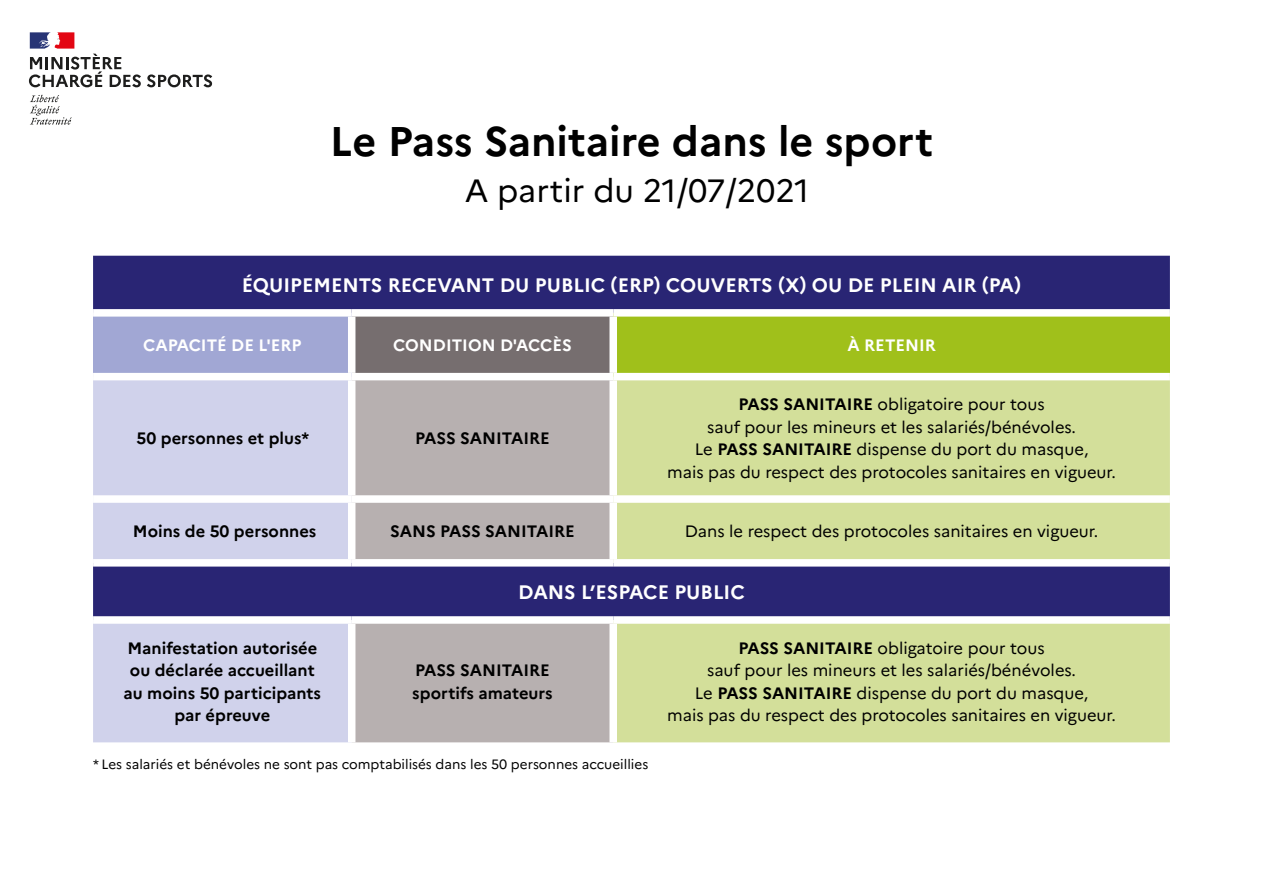
<style>
.page{position:relative;width:1263px;height:893px;background:#fff}
.page>*{position:absolute;margin:0;border:0;box-sizing:border-box;transform-origin:0 0}
.t1{font:700 41.4px "Marianne";color:#000}
.t2{font:32.25px "Marianne";color:#000}
.t3{font:700 19.5px "Marianne";color:#fff}
.t4{font:16.5px/22.5px "Marianne";color:#000;text-align:center}
.t5{font:700 16.5px/22.5px "Marianne";color:#000;text-align:center}
.t6{font:700 16.5px "Marianne";color:#fff}
.t7{font:13.5px "Marianne";color:#000}
.s1{font-weight:700}
</style>
<div class="page">
<svg style="left:30px;top:95px;width:42px;height:30px"></svg>
<svg style="left:147px;top:74px;width:65px;height:13px"></svg>
<svg style="left:29px;top:32px;width:112px;height:55px"></svg>
<div style="left:93px;top:256px;width:1077px;height:53px;background:#292574"></div>
<div style="left:93px;top:313px;width:259px;height:64px;background:#a1a7d4"></div>
<div style="left:352px;top:313px;width:261px;height:64px;background:#766e6f"></div>
<div style="left:613px;top:313px;width:557px;height:64px;background:#a0c01b"></div>
<svg style="left:93px;top:380px;width:259px;height:362px;background:#b7b8d9"></svg>
<svg style="left:352px;top:380px;width:261px;height:362px;background:#a29ba7"></svg>
<svg style="left:613px;top:380px;width:557px;height:362px;background:#bac394"></svg>
<div style="left:93px;top:309px;width:259px;height:8px;background:#fff"></div>
<div style="left:352px;top:309px;width:261px;height:8px;background:#fff"></div>
<div style="left:348px;top:317px;width:7px;height:56px;background:#fff"></div>
<div style="left:613px;top:309px;width:557px;height:8px;background:#fff"></div>
<div style="left:609px;top:317px;width:8px;height:56px;background:#fff"></div>
<div style="left:93px;top:373px;width:259px;height:7px;background:#fff"></div>
<div style="left:352px;top:373px;width:261px;height:7px;background:#fff"></div>
<div style="left:348px;top:380px;width:7px;height:115px;background:#fff"></div>
<div style="left:613px;top:373px;width:557px;height:7px;background:#fff"></div>
<div style="left:609px;top:380px;width:8px;height:115px;background:#fff"></div>
<div style="left:93px;top:495px;width:259px;height:8px;background:#fff"></div>
<div style="left:352px;top:495px;width:261px;height:8px;background:#fff"></div>
<div style="left:348px;top:503px;width:7px;height:56px;background:#fff"></div>
<div style="left:613px;top:495px;width:557px;height:8px;background:#fff"></div>
<div style="left:609px;top:503px;width:8px;height:56px;background:#fff"></div>
<div style="left:93px;top:559px;width:259px;height:8px;background:#fff"></div>
<div style="left:352px;top:559px;width:261px;height:8px;background:#fff"></div>
<div style="left:613px;top:559px;width:557px;height:8px;background:#fff"></div>
<div style="left:93px;top:616px;width:259px;height:8px;background:#fff"></div>
<div style="left:352px;top:616px;width:261px;height:8px;background:#fff"></div>
<div style="left:348px;top:624px;width:7px;height:118px;background:#fff"></div>
<div style="left:613px;top:616px;width:557px;height:8px;background:#fff"></div>
<div style="left:609px;top:624px;width:8px;height:118px;background:#fff"></div>
<h1 class="t1" style="left:330px;top:116px;width:605px">Le Pass Sanitaire dans le sport</h1>
<h2 class="t2" style="left:465px;top:171px;width:346px">A partir du 21/07/2021</h2>
<p class="t3" style="left:242px;top:273px;width:781px">ÉQUIPEMENTS RECEVANT DU PUBLIC (ERP) COUVERTS (X) OU DE PLEIN AIR (PA)</p>
<p class="t6" style="left:143px;top:335px;width:160px">CAPACITÉ DE L'ERP</p>
<p class="t6" style="left:393px;top:335px;width:180px">CONDITION D'ACCÈS</p>
<p class="t6" style="left:847px;top:335px;width:90px">À RETENIR</p>
<p class="t5" style="left:137px;top:427px;width:174px">50 personnes et plus*</p>
<p class="t5" style="left:415px;top:427px;width:136px">PASS SANITAIRE</p>
<p class="t4" style="left:667px;top:393px;width:450px"><span class="s1">PASS SANITAIRE</span> obligatoire pour tous<br>sauf pour les mineurs et les salariés/bénévoles.<br>Le <span class="s1">PASS SANITAIRE</span> dispense du port du masque,<br>mais pas du respect des protocoles sanitaires en vigueur.</p>
<p class="t5" style="left:133px;top:520px;width:185px">Moins de 50 personnes</p>
<p class="t5" style="left:390px;top:520px;width:186px">SANS PASS SANITAIRE</p>
<p class="t4" style="left:685px;top:520px;width:415px">Dans le respect des protocoles sanitaires en vigueur.</p>
<p class="t5" style="left:124px;top:636px;width:199px">Manifestation autorisée ou déclarée accueillant au moins 50 participants par épreuve</p>
<p class="t3" style="left:518px;top:580px;width:228px">DANS L’ESPACE PUBLIC</p>
<p class="t5" style="left:412px;top:659px;width:142px;text-align:left">PASS SANITAIRE sportifs amateurs</p>
<p class="t4" style="left:667px;top:636px;width:450px"><span class="s1">PASS SANITAIRE</span> obligatoire pour tous<br>sauf pour les mineurs et les salariés/bénévoles.<br>Le <span class="s1">PASS SANITAIRE</span> dispense du port du masque,<br>mais pas du respect des protocoles sanitaires en vigueur.</p>
<p class="t7" style="left:93px;top:756px;width:557px">* Les salariés et bénévoles ne sont pas comptabilisés dans les 50 personnes accueillies</p>
</div>
